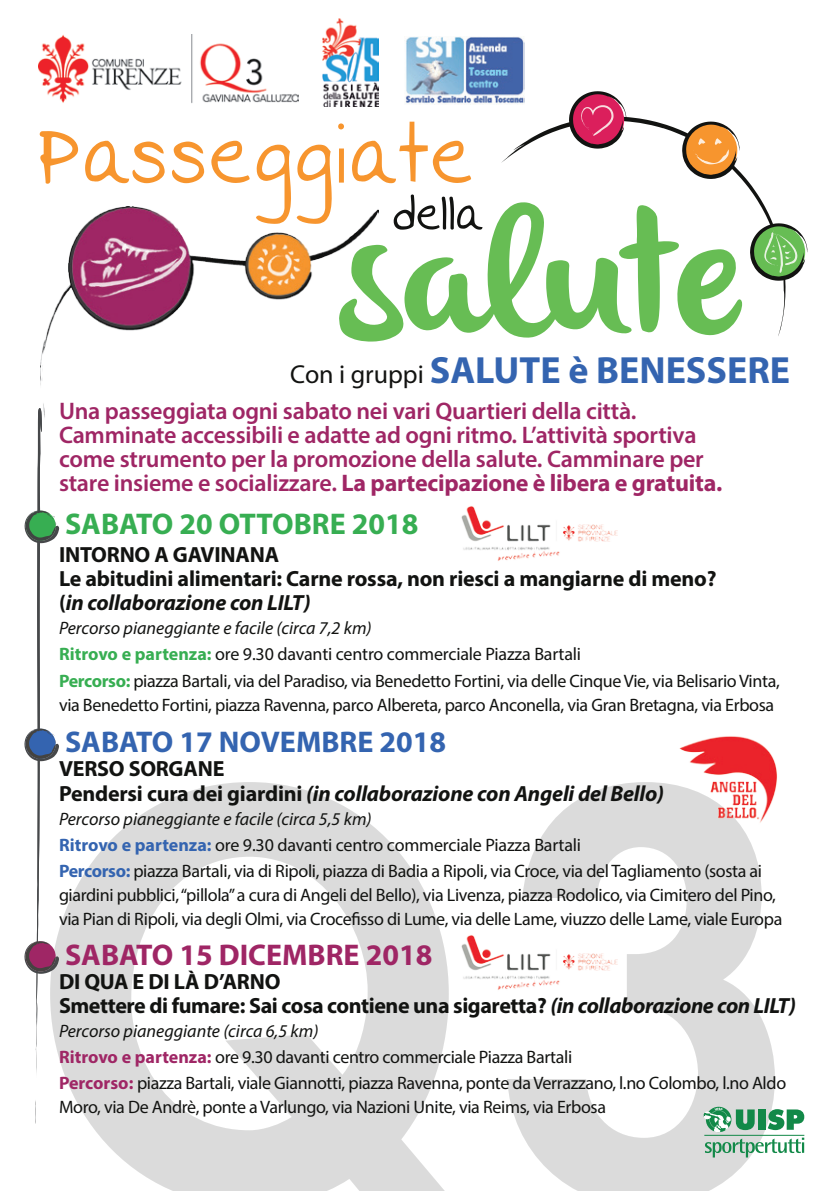
<style>
.page{position:relative;width:840px;height:1191px;background:#fff}
.page>*{position:absolute;margin:0;border:0;box-sizing:border-box;transform-origin:0 0}
.t1{font:800 534px "Futura Std";color:#121311}
.t2{font:700 38px "Myriad Pro";color:#3464b0}
.t3{font:700 30px "Myriad Pro";color:#3464b0}
.t4{font:700 30px "Myriad Pro";color:#9f2665}
.t5{font:700 30px "Myriad Pro";color:#37ae52}
.t6{font:600 24px/24px "Myriad Pro";letter-spacing:-.01em;color:#9f2665}
.t7{font:700 22px/24px "Myriad Pro";letter-spacing:-.01em;color:#121311}
.t8{font:18px/26px "Myriad Pro";letter-spacing:-.02em;color:#121311}
.s1{font-weight:400;font-size:26px;color:#121311}
.s2{font-weight:700}
.s3{font-style:italic}
.s4{font-weight:700;color:#37ae52}
.s5{font-weight:700;color:#3464b0}
.s6{font-weight:700;color:#9f2665}
</style>
<div class="page">
<img style="left:405px;top:36px;width:119px;height:68px">
<img style="left:322px;top:18px;width:56px;height:89px">
<svg style="left:703px;top:1107px;width:100px;height:50px"></svg>
<svg style="left:378px;top:206px;width:155px;height:136px"></svg>
<img style="left:41px;top:224px;width:337px;height:184px">
<svg style="left:35px;top:1100px;width:1px;height:23px"></svg>
<svg style="left:24px;top:408px;width:35px;height:665px"></svg>
<svg style="left:40px;top:122px;width:431px;height:102px"></svg>
<svg style="left:500px;top:116px;width:286px;height:221px"></svg>
<svg style="left:568px;top:91px;width:58px;height:58px"></svg>
<svg style="left:681px;top:122px;width:58px;height:57px"></svg>
<svg style="left:749px;top:223px;width:57px;height:58px"></svg>
<img style="left:39px;top:34px;width:259px;height:69px">
<img style="left:461px;top:506px;width:156px;height:55px">
<img style="left:461px;top:935px;width:156px;height:55px">
<img style="left:679px;top:736px;width:98px;height:87px">
<h2 class="t2" style="left:290px;top:345px;width:501px"><span class="s1">Con i gruppi</span> SALUTE è BENESSERE</h2>
<p class="t6" style="left:59px;top:398px;width:664px">Una passeggiata ogni sabato nei vari Quartieri della città.<br>Camminate accessibili e adatte ad ogni ritmo. L’attività sportiva come strumento per la promozione della salute. Camminare per stare insieme e socializzare. <span class="s2">La partecipazione è libera e gratuita.</span></p>
<h3 class="t5" style="left:65px;top:505px;width:355px">SABATO 20 OTTOBRE 2018</h3>
<p class="t7" style="left:59px;top:542px;width:658px">INTORNO A GAVINANA<br>Le abitudini alimentari: Carne rossa, non riesci a mangiarne di meno? (<span class="s3">in collaborazione con LILT)</span></p>
<p class="t8" style="left:59px;top:615px;width:721px"><span class="s3">Percorso pianeggiante e facile (circa 7,2 km)<br></span><span class="s4">Ritrovo e partenza:</span> ore 9.30 davanti centro commerciale Piazza Bartali<br><span class="s4">Percorso:</span> piazza Bartali, via del Paradiso, via Benedetto Fortini, via delle Cinque Vie, via Belisario Vinta,</p>
<p class="t8" style="left:59px;top:691px;width:716px">via Benedetto Fortini, piazza Ravenna, parco Albereta, parco Anconella, via Gran Bretagna, via Erbosa</p>
<h3 class="t3" style="left:65px;top:723px;width:382px">SABATO 17 NOVEMBRE 2018</h3>
<p class="t7" style="left:59px;top:756px;width:606px">VERSO SORGANE<br>Pendersi cura dei giardini <span class="s3">(in collaborazione con Angeli del Bello)</span></p>
<p class="t8" style="left:59px;top:805px;width:704px"><span class="s3">Percorso pianeggiante e facile (circa 5,5 km)<br></span><span class="s5">Ritrovo e partenza:</span> ore 9.30 davanti centro commerciale Piazza Bartali<br><span class="s5">Percorso:</span> piazza Bartali, via di Ripoli, piazza di Badia a Ripoli, via Croce, via del Tagliamento (sosta ai</p>
<p class="t8" style="left:59px;top:882px;width:724px;line-height:24px">giardini pubblici, “pillola” a cura di Angeli del Bello), via Livenza, piazza Rodolico, via Cimitero del Pino, via Pian di Ripoli, via degli Olmi, via Crocefisso di Lume, via delle Lame, viuzzo delle Lame, viale Europa</p>
<h3 class="t4" style="left:65px;top:935px;width:368px">SABATO 15 DICEMBRE 2018</h3>
<p class="t7" style="left:59px;top:969px;width:738px">DI QUA E DI LÀ D’ARNO<br>Smettere di fumare: Sai cosa contiene una sigaretta? <span class="s3">(in collaborazione con LILT)</span></p>
<p class="t8" style="left:59px;top:1017px;width:728px"><span class="s3">Percorso pianeggiante (circa 6,5 km)<br></span><span class="s6">Ritrovo e partenza:</span> ore 9.30 davanti centro commerciale Piazza Bartali<br><span class="s6">Percorso:</span> piazza Bartali, viale Giannotti, piazza Ravenna, ponte da Verrazzano, l.no Colombo, l.no Aldo</p>
<p class="t8" style="left:59px;top:1093px;width:548px">Moro, via De Andrè, ponte a Varlungo, via Nazioni Unite, via Reims, via Erbosa</p>
<h1 class="t1" style="left:40px;top:660px;width:760px">Q3</h1>
</div>
